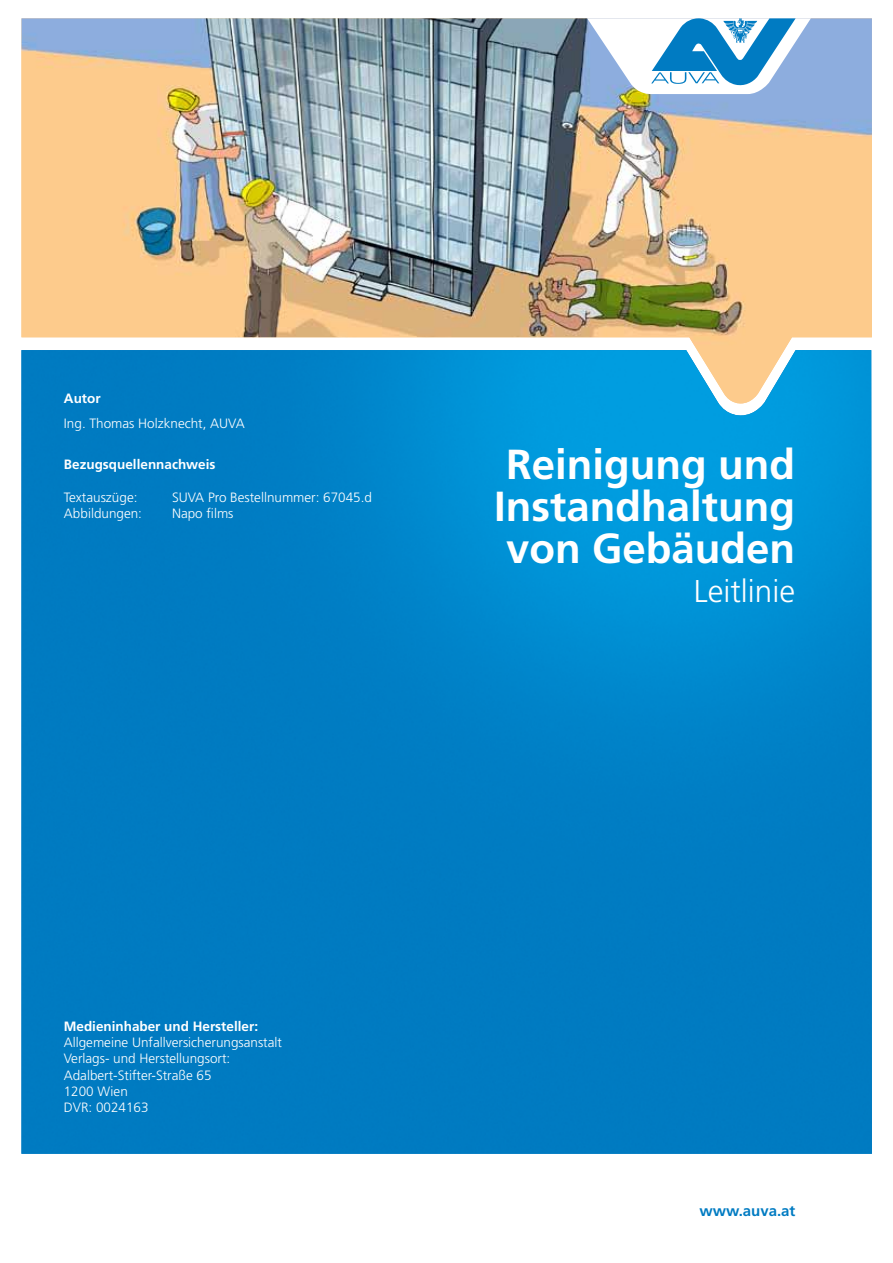
<style>
.page{position:relative;width:893px;height:1263px;background:#fff}
.page>*{position:absolute;margin:0;border:0;box-sizing:border-box;transform-origin:0 0}
.t1{font:700 42px/42px "Frutiger LT Std";color:#fff;text-align:justify}
.t2{font:300 31.5px "Frutiger LT Std";color:#fff}
.t3{font:700 15px "Frutiger LT Std";color:#007bc2}
.t4{font:300 13.5px/16.2px "Frutiger LT Std";color:#fff}
.t5{font:700 13.5px "Frutiger LT Std";color:#fff}
</style>
<div class="page">
<img style="left:21px;top:404px;width:851px;height:750px">
<img style="left:21px;top:18px;width:851px;height:386px">
<svg style="left:587px;top:18px;width:224px;height:77px"></svg>
<p class="t5" style="left:64px;top:390px;width:38px">Autor</p>
<p class="t4" style="left:64px;top:415px;width:182px">Ing. Thomas Holzknecht, AUVA</p>
<p class="t5" style="left:64px;top:457px;width:153px">Bezugsquellennachweis</p>
<p class="t4" style="left:64px;top:489px;width:75px">Textauszüge:</p>
<p class="t4" style="left:172px;top:489px;width:202px">SUVA Pro Bestellnummer: 67045.d</p>
<p class="t4" style="left:64px;top:505px;width:80px">Abbildungen:</p>
<p class="t4" style="left:172px;top:505px;width:63px">Napo films</p>
<h1 class="t1" style="left:494px;top:444px;width:303px">Reinigung und Instandhaltung von Gebäuden</h1>
<h2 class="t2" style="left:694px;top:574px;width:103px">Leitlinie</h2>
<p class="t5" style="left:64px;top:1018px;width:196px">Medieninhaber und Hersteller:</p>
<p class="t4" style="left:64px;top:1034px;width:220px">Allgemeine Unfallversicherungsanstalt<br>Verlags- und Herstellungsort:<br>Adalbert-Stifter-Straße 65<br>1200 Wien<br>DVR: 0024163</p>
<p class="t3" style="left:699px;top:1202px;width:97px">www.auva.at</p>
</div>
